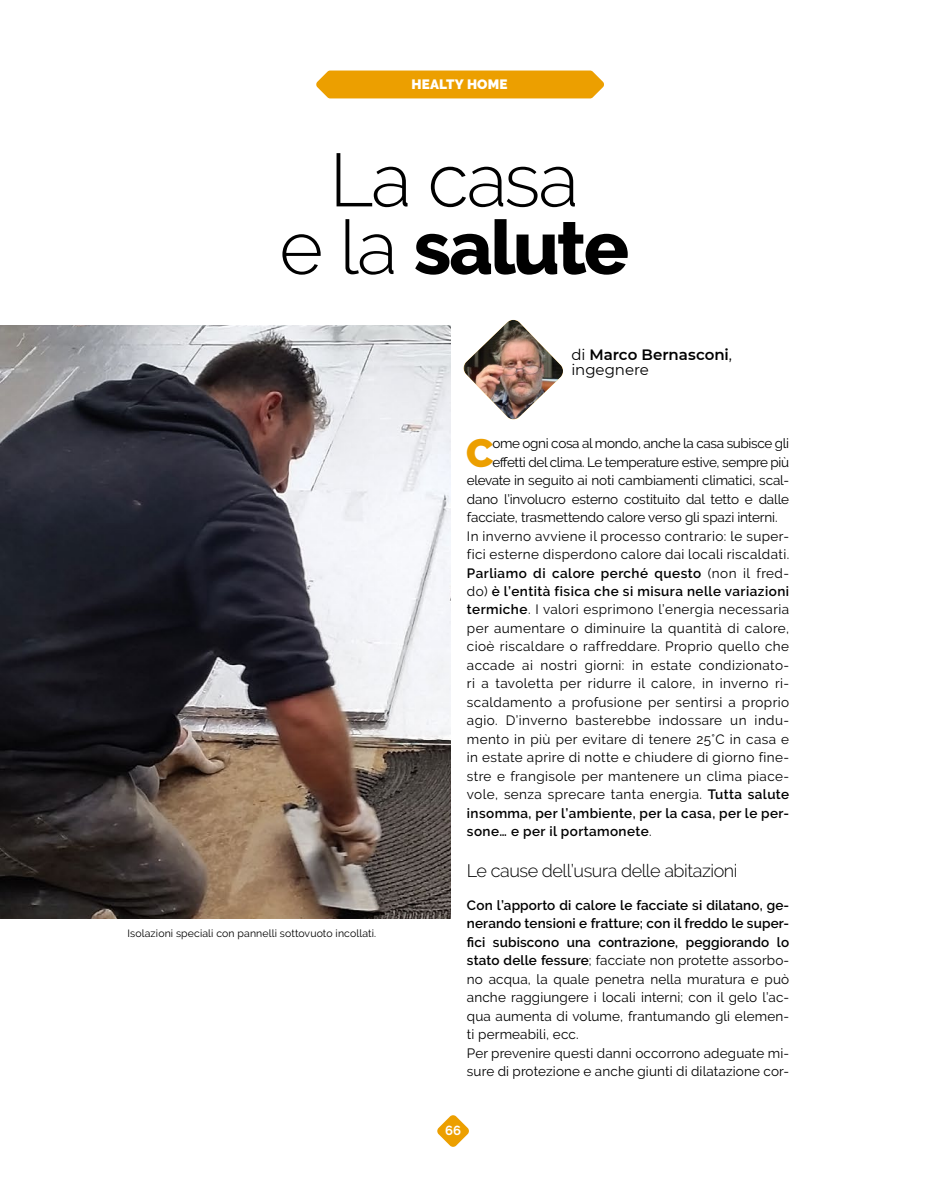
<style>
.page{position:relative;width:936px;height:1191px;background:#fff}
.page>*{position:absolute;margin:0;border:0;box-sizing:border-box;transform-origin:0 0}
.t1{font:300 75px/67.5px "Raleway";letter-spacing:-.025em;color:#000;text-align:center}
.t2{font:900 39.45px "Raleway";color:#ec9f00}
.t3{font:300 18px "Raleway";letter-spacing:-.025em;color:#000}
.t4{font:600 15px/15px "Montserrat";color:#000}
.t5{font:13.5px "Raleway";letter-spacing:.03em;color:#000}
.t6{font:13.5px/18.5px "Raleway";letter-spacing:.01em;color:#000}
.t7{font:600 13.5px "Raleway";letter-spacing:.03em;color:#000}
.t8{font:13.5px "Raleway";letter-spacing:-.01em;color:#000}
.t9{font:13.5px "Raleway";letter-spacing:-.025em;color:#000}
.t10{font:900 13.5px "Raleway";letter-spacing:.015em;color:#fff}
.t11{font:700 13.05px "Raleway";color:#fff}
.t12{font:10.5px "Raleway";letter-spacing:.01em;color:#000}
.s1{font-weight:800}
.s2{font-weight:400}
.s3{font-weight:600}
</style>
<div class="page">
<svg style="left:437px;top:1115px;width:32px;height:32px"></svg>
<img style="left:0;top:325px;width:450px;height:593px">
<div style="left:316px;top:71px;width:288px;height:27px;background:#ec9f00"></div>
<img style="left:463px;top:319px;width:100px;height:101px">
<p class="t10" style="left:411px;top:77px;width:98px">HEALTY HOME</p>
<h1 class="t1" style="left:279px;top:146px;width:351px">La casa<br>e la <span class="s1">salute</span></h1>
<p class="t12" style="left:128px;top:927px;width:250px">Isolazioni speciali con pannelli sottovuoto incollati.</p>
<p class="t4" style="left:571px;top:346px;width:162px"><span class="s2">di</span> Marco Bernasconi<span class="s2">, ingegnere</span></p>
<h2 class="t2" style="left:466px;top:430px;width:29px">C</h2>
<p class="t9" style="left:492px;top:436px;width:298px">ome ogni cosa al mondo, anche la casa subisce gli</p>
<p class="t9" style="left:492px;top:454px;width:298px">effetti del clima. Le temperature estive, sempre più</p>
<p class="t8" style="left:467px;top:472px;width:324px">elevate in seguito ai noti cambiamenti climatici, scal-</p>
<p class="t8" style="left:467px;top:491px;width:324px">dano l’involucro esterno costituito dal tetto e dalle</p>
<p class="t8" style="left:467px;top:509px;width:312px">facciate, trasmettendo calore verso gli spazi interni.</p>
<p class="t5" style="left:467px;top:528px;width:324px">In inverno avviene il processo contrario: le super-</p>
<p class="t5" style="left:467px;top:546px;width:324px">fici esterne disperdono calore dai locali riscaldati.</p>
<p class="t7" style="left:467px;top:565px;width:324px">Parliamo di calore perché questo <span class="s2">(non il fred-</span></p>
<p class="t7" style="left:467px;top:583px;width:324px"><span class="s2">do)</span> è l’entità fisica che si misura nelle variazioni</p>
<p class="t5" style="left:467px;top:602px;width:324px"><span class="s3">termiche</span>. I valori esprimono l’energia necessaria</p>
<p class="t5" style="left:467px;top:620px;width:324px">per aumentare o diminuire la quantità di calore,</p>
<p class="t5" style="left:467px;top:639px;width:324px">cioè riscaldare o raffreddare. Proprio quello che</p>
<p class="t5" style="left:467px;top:657px;width:324px">accade ai nostri giorni: in estate condizionato-</p>
<p class="t5" style="left:467px;top:675px;width:324px">ri a tavoletta per ridurre il calore, in inverno ri-</p>
<p class="t5" style="left:467px;top:694px;width:324px">scaldamento a profusione per sentirsi a proprio</p>
<p class="t5" style="left:467px;top:712px;width:324px">agio. D’inverno basterebbe indossare un indu-</p>
<p class="t5" style="left:467px;top:731px;width:324px">mento in più per evitare di tenere 25°C in casa e</p>
<p class="t5" style="left:467px;top:749px;width:324px">in estate aprire di notte e chiudere di giorno fine-</p>
<p class="t5" style="left:467px;top:768px;width:324px">stre e frangisole per mantenere un clima piace-</p>
<p class="t5" style="left:467px;top:786px;width:324px">vole, senza sprecare tanta energia. <span class="s3">Tutta salute</span></p>
<p class="t7" style="left:467px;top:805px;width:324px">insomma, per l’ambiente, per la casa, per le per-</p>
<p class="t7" style="left:467px;top:823px;width:186px">sone… e per il portamonete<span class="s2">.</span></p>
<h3 class="t3" style="left:467px;top:860px;width:272px">Le cause dell’usura delle abitazioni</h3>
<p class="t6" style="left:467px;top:895px;width:324px"><span class="s3">Con l’apporto di calore le facciate si dilatano, ge&shy;nerando tensioni e fratture; con il freddo le super&shy;fici subiscono una contrazione, peggiorando lo stato delle fessure</span>; facciate non protette assorbo&shy;no acqua, la quale penetra nella muratura e può anche raggiungere i locali interni; con il gelo l’ac&shy;qua aumenta di volume, frantumando gli elemen&shy;ti permeabili, ecc.<br>Per prevenire questi danni occorrono adeguate mi&shy;sure di protezione e anche giunti di dilatazione cor-</p>
<p class="t11" style="left:445px;top:1123px;width:17px">66</p>
</div>
